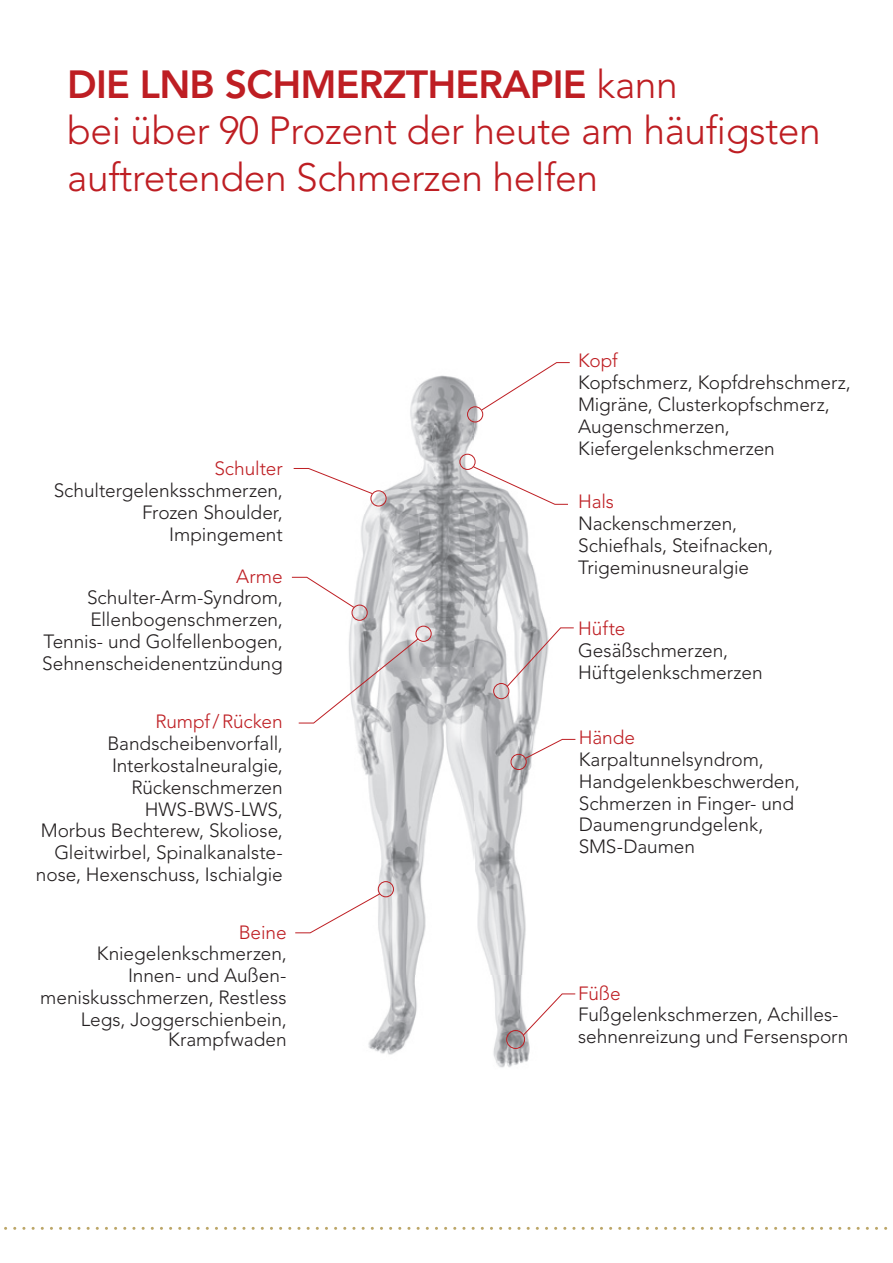
<style>
.page{position:relative;width:893px;height:1263px;background:#fff}
.page>*{position:absolute;margin:0;border:0;box-sizing:border-box;transform-origin:0 0}
.t1{font:300 39px/46.8px "Avenir LT Std";letter-spacing:-.01em;color:#be1e23}
.t2{font:300 19.05px/21.8px "Avenir LT Std";color:#231f20}
.t3{font:300 19.05px "Avenir LT Std";letter-spacing:-.005em;color:#be1e23}
.s1{font-weight:800}
</style>
<div class="page">
<svg style="left:4px;top:1227px;width:884px;height:3px"></svg>
<img style="left:349px;top:375px;width:198px;height:693px">
<div style="left:467px;top:406px;width:16px;height:16px;border:1px solid #be1e23;border-radius:50%"></div>
<div style="left:370px;top:490px;width:17px;height:16px;border:1px solid #be1e23;border-radius:50%"></div>
<div style="left:352px;top:605px;width:16px;height:16px;border:1px solid #be1e23;border-radius:50%"></div>
<div style="left:459px;top:454px;width:17px;height:16px;border:1px solid #be1e23;border-radius:50%"></div>
<div style="left:511px;top:754px;width:16px;height:16px;border:1px solid #be1e23;border-radius:50%"></div>
<div style="left:506px;top:1030px;width:19px;height:19px;border:1px solid #be1e23;border-radius:50%"></div>
<div style="left:378px;top:881px;width:16px;height:16px;border:1px solid #be1e23;border-radius:50%"></div>
<div style="left:493px;top:683px;width:16px;height:16px;border:1px solid #be1e23;border-radius:50%"></div>
<div style="left:415px;top:626px;width:17px;height:16px;border:1px solid #be1e23;border-radius:50%"></div>
<svg style="left:481px;top:362px;width:89px;height:49px"></svg>
<svg style="left:472px;top:466px;width:96px;height:39px"></svg>
<svg style="left:506px;top:627px;width:68px;height:61px"></svg>
<svg style="left:525px;top:738px;width:51px;height:21px"></svg>
<svg style="left:522px;top:993px;width:54px;height:43px"></svg>
<svg style="left:293px;top:468px;width:80px;height:27px"></svg>
<svg style="left:291px;top:576px;width:64px;height:32px"></svg>
<svg style="left:298px;top:637px;width:121px;height:87px"></svg>
<svg style="left:295px;top:893px;width:86px;height:41px"></svg>
<h1 class="t1" style="left:67px;top:61px;width:755px"><span class="s1">DIE LNB SCHMERZTHERAPIE</span> kann<br>bei über 90 Prozent der heute am häufigsten auftretenden Schmerzen helfen</h1>
<p class="t3" style="left:214px;top:457px;width:70px">Schulter</p>
<p class="t2" style="left:54px;top:480px;width:231px;text-align:right">Schultergelenksschmerzen,<br>Frozen Shoulder,<br>Impingement</p>
<p class="t3" style="left:236px;top:565px;width:48px">Arme</p>
<p class="t2" style="left:42px;top:587px;width:242px;text-align:right">Schulter-Arm-Syndrom,<br>Ellenbogenschmerzen,<br>Tennis- und Golfellenbogen,<br>Sehnenscheidenentzündung</p>
<p class="t3" style="left:155px;top:711px;width:129px">Rumpf / Rücken</p>
<p class="t2" style="left:36px;top:733px;width:248px;text-align:right">Bandscheibenvorfall,<br>Interkostalneuralgie,<br>Rückenschmerzen<br>HWS-BWS-LWS,<br>Morbus Bechterew, Skoliose,<br>Gleitwirbel, Spinalkanalste&shy;nose, Hexenschuss, Ischialgie</p>
<p class="t3" style="left:239px;top:921px;width:49px">Beine</p>
<p class="t2" style="left:40px;top:943px;width:248px;text-align:right">Kniegelenkschmerzen,<br>Innen- und Außen&shy;meniskusschmerzen, Restless<br>Legs, Joggerschienbein,<br>Krampfwaden</p>
<p class="t3" style="left:578px;top:350px;width:41px">Kopf</p>
<p class="t2" style="left:578px;top:372px;width:274px">Kopfschmerz, Kopfdrehschmerz,<br>Migräne, Clusterkopfschmerz,<br>Augenschmerzen,<br>Kiefergelenkschmerzen</p>
<p class="t3" style="left:578px;top:491px;width:37px">Hals</p>
<p class="t2" style="left:578px;top:513px;width:197px">Nackenschmerzen,<br>Schiefhals, Steifnacken,<br>Trigeminusneuralgie</p>
<p class="t3" style="left:578px;top:617px;width:49px">Hüfte</p>
<p class="t2" style="left:578px;top:640px;width:186px">Gesäßschmerzen,<br>Hüftgelenkschmerzen</p>
<p class="t3" style="left:579px;top:727px;width:58px">Hände</p>
<p class="t2" style="left:579px;top:749px;width:222px">Karpaltunnelsyndrom,<br>Handgelenkbeschwerden,<br>Schmerzen in Finger- und<br>Daumengrundgelenk,<br>SMS-Daumen</p>
<p class="t3" style="left:578px;top:982px;width:44px">Füße</p>
<p class="t2" style="left:578px;top:1004px;width:272px">Fußgelenkschmerzen, Achilles&shy;sehnenreizung und Fersensporn</p>
</div>
